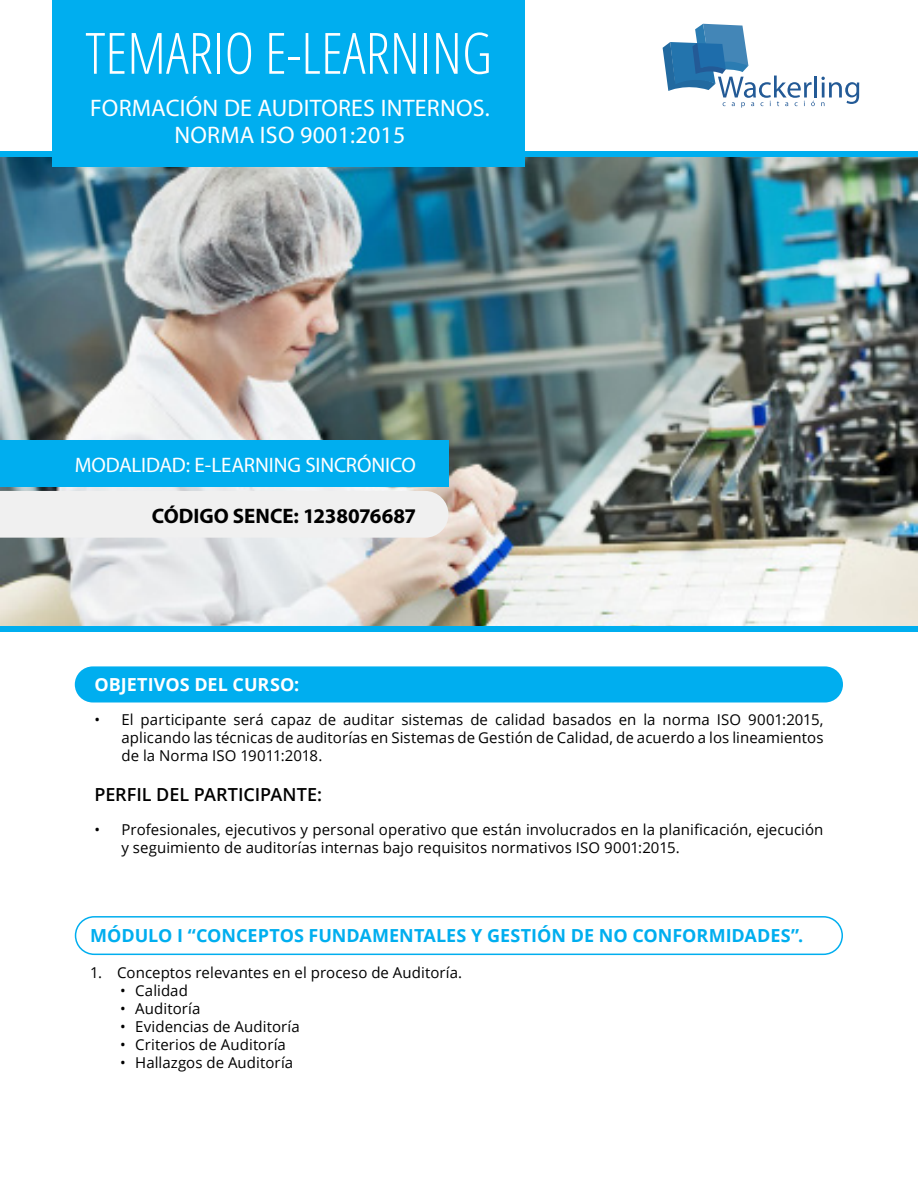
<style>
.page{position:relative;width:918px;height:1188px;background:#fff}
.page>*{position:absolute;margin:0;border:0;box-sizing:border-box;transform-origin:0 0}
.t1{font:300 condensed 57px "Open Sans";color:#fff}
.t2{font:24px/27px "Myriad Pro";letter-spacing:.01em;color:#fff;text-align:center}
.ESTILO_GENERAL{font:21px "Myriad Pro";letter-spacing:-.01em;color:#fff}
.ESTILO_GENERAL-2{font:700 21px "Myriad Pro";letter-spacing:-.005em;color:#000}
.MODULO{font:700 18px "Open Sans";color:#00aeef}
.ESTILO_GENERAL-3{font:600 18px "Open Sans";letter-spacing:-.005em;color:#000}
.ESTILO_GENERAL-4{font:700 18px "Open Sans";color:#fff}
.t3{font:15px/18px "Open Sans";letter-spacing:.005em;color:#000;text-align:justify}
</style>
<div class="page">
<div style="left:75px;top:666px;width:768px;height:37px;background:#00aeef;border-radius:18px"></div>
<img style="left:0;top:157px;width:918px;height:469px">
<div style="left:52px;top:0;width:473px;height:166px;background:#00aeef"></div>
<hr style="left:814px;top:76px;width:3px;height:22px;background:#235a96">
<svg style="left:663px;top:24px;width:152px;height:84px"></svg>
<svg style="left:821px;top:77px;width:38px;height:29px"></svg>
<div style="left:75px;top:916px;width:768px;height:39px;border:2px solid #00aeef;border-radius:19px"></div>
<div style="left:0;top:440px;width:448px;height:47px;background:#00aeef"></div>
<div style="left:0;top:491px;width:448px;height:47px;background:#f0f0f0"></div>
<p class="t1" style="left:85px;top:14px;width:408px">TEMARIO E-LEARNING</p>
<p class="t2" style="left:90px;top:94px;width:401px">FORMACIÓN DE AUDITORES INTERNOS.<br>NORMA ISO 9001:2015</p>
<p class="ESTILO_GENERAL" style="left:75px;top:452px;width:343px">MODALIDAD: E-LEARNING SINCRÓNICO</p>
<p class="ESTILO_GENERAL-2" style="left:152px;top:502px;width:266px">CÓDIGO SENCE: 1238076687</p>
<p class="ESTILO_GENERAL-4" style="left:94px;top:672px;width:206px">OBJETIVOS DEL CURSO:</p>
<p class="t3" style="left:122px;top:710px;width:704px;text-indent:-27px">• El participante será capaz de auditar sistemas de calidad basados en la norma ISO 9001:2015, aplicando las técnicas de auditorías en Sistemas de Gestión de Calidad, de acuerdo a los lineamientos de la Norma ISO 19011:2018.</p>
<p class="ESTILO_GENERAL-3" style="left:94px;top:782px;width:229px">PERFIL DEL PARTICIPANTE:</p>
<p class="t3" style="left:122px;top:820px;width:704px;text-indent:-27px">• Profesionales, ejecutivos y personal operativo que están involucrados en la planificación, ejecución y seguimiento de auditorías internas bajo requisitos normativos ISO 9001:2015.</p>
<p class="MODULO" style="left:90px;top:923px;width:715px">MÓDULO I “CONCEPTOS FUNDAMENTALES Y GESTIÓN DE NO CONFORMIDADES”.</p>
<p class="t3" style="left:90px;top:963px;width:373px">1. Conceptos relevantes en el proceso de Auditoría.</p>
<p class="t3" style="left:120px;top:981px;width:69px">• Calidad</p>
<p class="t3" style="left:120px;top:999px;width:82px">• Auditoría</p>
<p class="t3" style="left:120px;top:1017px;width:181px">• Evidencias de Auditoría</p>
<p class="t3" style="left:120px;top:1035px;width:167px">• Criterios de Auditoría</p>
<p class="t3" style="left:120px;top:1053px;width:174px">• Hallazgos de Auditoría</p>
</div>
